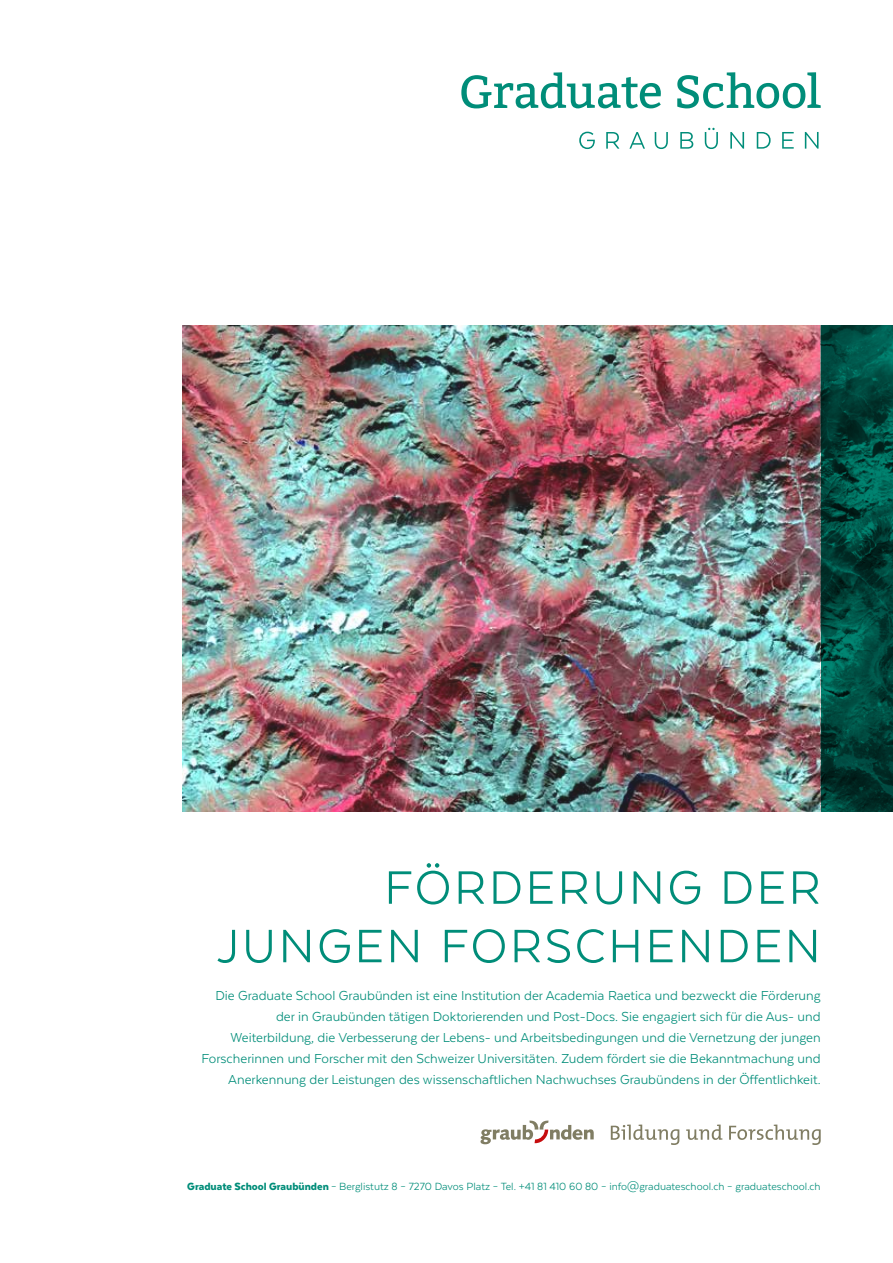
<style>
.page{position:relative;width:893px;height:1263px;background:#fff}
.page>*{position:absolute;margin:0;border:0;box-sizing:border-box;transform-origin:0 0}
.t1{font:54px/58.5px "Texta";letter-spacing:.05em;color:#008d79;text-align:right}
.t2{font:15px/21px "Texta";color:#008d79;text-align:right}
.t3{font:12px "Texta";color:#008d79}
.s1{font-weight:900}
</style>
<div class="page">
<img style="left:183px;top:325px;width:638px;height:486px">
<svg style="left:461px;top:72px;width:200px;height:36px"></svg>
<svg style="left:677px;top:72px;width:144px;height:36px"></svg>
<svg style="left:579px;top:132px;width:16px;height:17px"></svg>
<svg style="left:606px;top:132px;width:13px;height:17px"></svg>
<svg style="left:629px;top:132px;width:16px;height:17px"></svg>
<svg style="left:655px;top:132px;width:13px;height:17px"></svg>
<svg style="left:680px;top:132px;width:13px;height:17px"></svg>
<svg style="left:705px;top:128px;width:13px;height:21px"></svg>
<svg style="left:730px;top:132px;width:14px;height:17px"></svg>
<svg style="left:757px;top:132px;width:14px;height:17px"></svg>
<svg style="left:782px;top:132px;width:12px;height:17px"></svg>
<svg style="left:805px;top:132px;width:13px;height:17px"></svg>
<svg style="left:480px;top:1120px;width:114px;height:24px"></svg>
<svg style="left:611px;top:1124px;width:68px;height:21px"></svg>
<svg style="left:686px;top:1124px;width:36px;height:16px"></svg>
<svg style="left:729px;top:1124px;width:92px;height:21px"></svg>
<svg style="left:821px;top:325px;width:72px;height:486px;background:#00473d"></svg>
<h1 class="t1" style="left:216px;top:858px;width:606px">FÖRDERUNG DER<br>JUNGEN FORSCHENDEN</h1>
<p class="t2" style="left:202px;top:985px;width:621px">Die Graduate School Graubünden ist eine Institution der Academia Raetica und bezweckt die Förderung der in Graubünden tätigen Doktorierenden und Post-Docs. Sie engagiert sich für die Aus- und Weiterbildung, die Verbesserung der Lebens- und Arbeitsbedingungen und die Vernetzung der jungen Forscherinnen und Forscher mit den Schweizer Universitäten. Zudem fördert sie die Bekanntmachung und Anerkennung der Leistungen des wissenschaftlichen Nachwuchses Graubündens in der Öffentlichkeit.</p>
<p class="t3" style="left:187px;top:1180px;width:635px"><span class="s1">Graduate School Graubünden</span> – Berglistutz 8 – 7270 Davos Platz – Tel. +41 81 410 60 80 – info@graduateschool.ch – graduateschool.ch</p>
</div>
